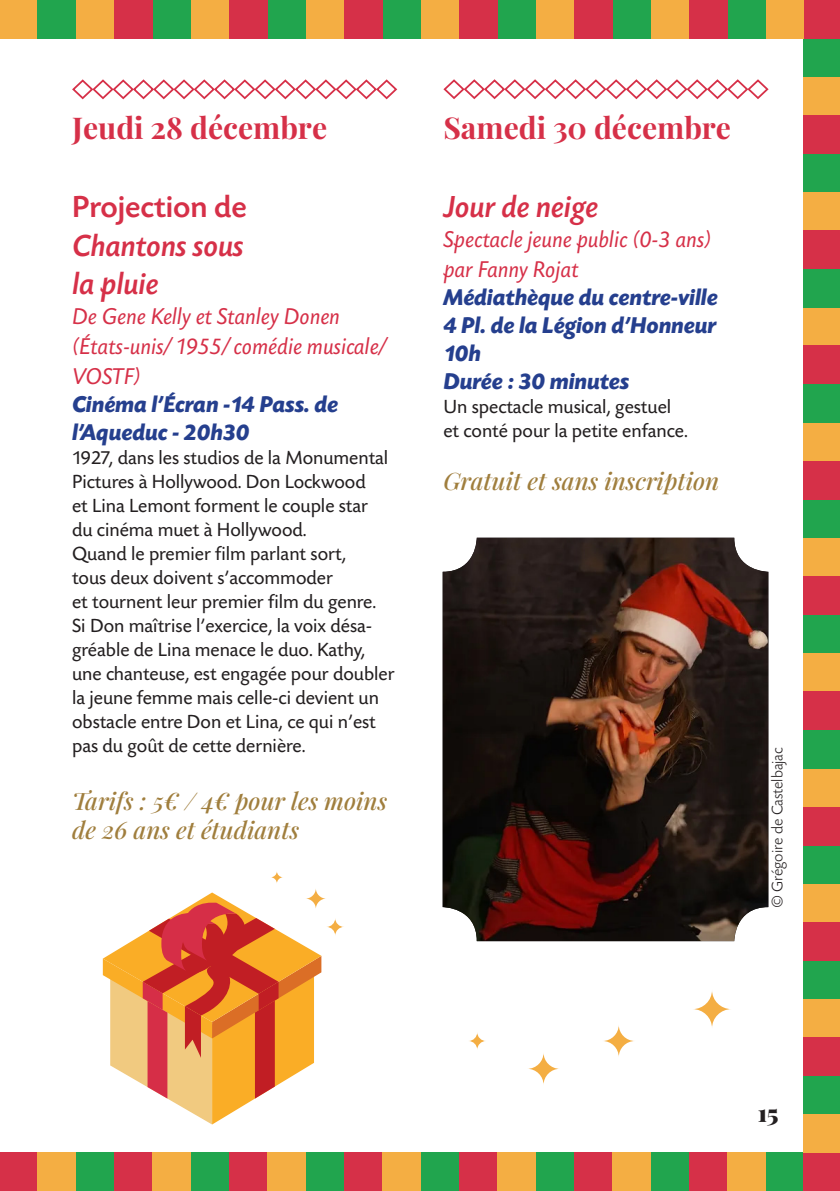
<style>
.page{position:relative;width:840px;height:1191px;background:#fff}
.page>*{position:absolute;margin:0;border:0;box-sizing:border-box;transform-origin:0 0}
.TItre{font:italic 500 32px/38.4px "Today Sans HEF";color:#d63048;text-align:justify}
.Date_-_Rouge{font:30px "Playfair Display";color:#d63048}
.Sous-titre{font:italic 24px/30px "Today Sans HEF";color:#d63048}
.Date___Horaires{font:italic 700 24px/28px "Today Sans HEF";color:#253f8e}
.tarif{font:italic 24px/28.8px "Playfair Display";color:#a07e3d}
.TEXTE{font:24px "Playfair Display";color:#231f20}
.TEXTE-2{font:20px/24px "Today Sans HEF";color:#231f20}
.Crédit_photo{font:300 16px "Today Sans HEF";color:#231f20}
.s1{font-style:normal}
</style>
<div class="page">
<div style="left:0;top:1152px;width:38px;height:39px;background:#d63048"></div>
<div style="left:650px;top:1152px;width:38px;height:39px;background:#21a54e"></div>
<div style="left:803px;top:77px;width:36px;height:38px;background:#f4ae43"></div>
<div style="left:803px;top:38px;width:36px;height:39px;background:#21a54e"></div>
<div style="left:803px;top:0;width:36px;height:38px;background:#d63048"></div>
<div style="left:803px;top:192px;width:36px;height:38px;background:#f4ae43"></div>
<div style="left:803px;top:307px;width:36px;height:39px;background:#f4ae43"></div>
<div style="left:803px;top:269px;width:36px;height:38px;background:#21a54e"></div>
<div style="left:803px;top:230px;width:36px;height:39px;background:#d63048"></div>
<div style="left:803px;top:422px;width:36px;height:39px;background:#f4ae43"></div>
<div style="left:803px;top:538px;width:36px;height:38px;background:#f4ae43"></div>
<div style="left:803px;top:499px;width:36px;height:39px;background:#21a54e"></div>
<div style="left:803px;top:461px;width:36px;height:38px;background:#d63048"></div>
<div style="left:803px;top:653px;width:36px;height:38px;background:#f4ae43"></div>
<div style="left:803px;top:768px;width:36px;height:38px;background:#f4ae43"></div>
<div style="left:803px;top:730px;width:36px;height:38px;background:#21a54e"></div>
<div style="left:803px;top:691px;width:36px;height:39px;background:#d63048"></div>
<div style="left:803px;top:883px;width:36px;height:39px;background:#f4ae43"></div>
<div style="left:803px;top:999px;width:36px;height:38px;background:#f4ae43"></div>
<div style="left:803px;top:960px;width:36px;height:39px;background:#21a54e"></div>
<div style="left:803px;top:922px;width:36px;height:38px;background:#d63048"></div>
<div style="left:765px;top:1152px;width:38px;height:39px;background:#21a54e"></div>
<div style="left:803px;top:1152px;width:36px;height:39px;background:#d63048"></div>
<div style="left:535px;top:1152px;width:38px;height:39px;background:#21a54e"></div>
<div style="left:573px;top:1152px;width:39px;height:39px;background:#d63048"></div>
<div style="left:306px;top:1152px;width:38px;height:39px;background:#21a54e"></div>
<div style="left:344px;top:1152px;width:38px;height:39px;background:#d63048"></div>
<div style="left:76px;top:1152px;width:38px;height:39px;background:#21a54e"></div>
<div style="left:114px;top:1152px;width:39px;height:39px;background:#d63048"></div>
<div style="left:191px;top:1152px;width:38px;height:39px;background:#21a54e"></div>
<div style="left:229px;top:1152px;width:38px;height:39px;background:#d63048"></div>
<div style="left:420px;top:1152px;width:39px;height:39px;background:#21a54e"></div>
<div style="left:459px;top:1152px;width:38px;height:39px;background:#d63048"></div>
<div style="left:688px;top:1152px;width:39px;height:39px;background:#d63048"></div>
<div style="left:803px;top:1075px;width:36px;height:39px;background:#21a54e"></div>
<div style="left:803px;top:1037px;width:36px;height:38px;background:#d63048"></div>
<div style="left:803px;top:845px;width:36px;height:38px;background:#21a54e"></div>
<div style="left:803px;top:806px;width:36px;height:39px;background:#d63048"></div>
<div style="left:803px;top:614px;width:36px;height:39px;background:#21a54e"></div>
<div style="left:803px;top:576px;width:36px;height:38px;background:#d63048"></div>
<div style="left:803px;top:384px;width:36px;height:38px;background:#21a54e"></div>
<div style="left:803px;top:346px;width:36px;height:38px;background:#d63048"></div>
<div style="left:803px;top:154px;width:36px;height:38px;background:#21a54e"></div>
<div style="left:803px;top:115px;width:36px;height:39px;background:#d63048"></div>
<div style="left:803px;top:1114px;width:36px;height:38px;background:#f4ae43"></div>
<div style="left:727px;top:1152px;width:38px;height:39px;background:#f4ae43"></div>
<div style="left:612px;top:1152px;width:38px;height:39px;background:#f4ae43"></div>
<div style="left:497px;top:1152px;width:38px;height:39px;background:#f4ae43"></div>
<div style="left:382px;top:1152px;width:38px;height:39px;background:#f4ae43"></div>
<div style="left:267px;top:1152px;width:39px;height:39px;background:#f4ae43"></div>
<div style="left:153px;top:1152px;width:38px;height:39px;background:#f4ae43"></div>
<div style="left:38px;top:1152px;width:38px;height:39px;background:#f4ae43"></div>
<div style="left:0;top:0;width:38px;height:38px;background:#f4ae43"></div>
<div style="left:76px;top:0;width:38px;height:38px;background:#f4ae43"></div>
<div style="left:191px;top:0;width:38px;height:38px;background:#f4ae43"></div>
<div style="left:153px;top:0;width:38px;height:38px;background:#21a54e"></div>
<div style="left:114px;top:0;width:39px;height:38px;background:#d63048"></div>
<div style="left:306px;top:0;width:38px;height:38px;background:#f4ae43"></div>
<div style="left:420px;top:0;width:39px;height:38px;background:#f4ae43"></div>
<div style="left:382px;top:0;width:38px;height:38px;background:#21a54e"></div>
<div style="left:344px;top:0;width:38px;height:38px;background:#d63048"></div>
<div style="left:535px;top:0;width:38px;height:38px;background:#f4ae43"></div>
<div style="left:650px;top:0;width:38px;height:38px;background:#f4ae43"></div>
<div style="left:612px;top:0;width:38px;height:38px;background:#21a54e"></div>
<div style="left:573px;top:0;width:39px;height:38px;background:#d63048"></div>
<div style="left:765px;top:0;width:38px;height:38px;background:#f4ae43"></div>
<div style="left:727px;top:0;width:38px;height:38px;background:#21a54e"></div>
<div style="left:688px;top:0;width:39px;height:38px;background:#d63048"></div>
<div style="left:497px;top:0;width:38px;height:38px;background:#21a54e"></div>
<div style="left:459px;top:0;width:38px;height:38px;background:#d63048"></div>
<div style="left:267px;top:0;width:39px;height:38px;background:#21a54e"></div>
<div style="left:229px;top:0;width:38px;height:38px;background:#d63048"></div>
<div style="left:38px;top:0;width:38px;height:38px;background:#21a54e"></div>
<svg style="left:72px;top:79px;width:326px;height:21px"></svg>
<svg style="left:443px;top:79px;width:326px;height:21px"></svg>
<svg style="left:305px;top:888px;width:21px;height:21px"></svg>
<svg style="left:326px;top:918px;width:18px;height:17px"></svg>
<svg style="left:468px;top:1032px;width:18px;height:17px"></svg>
<svg style="left:527px;top:1052px;width:32px;height:33px"></svg>
<svg style="left:602px;top:1024px;width:32px;height:33px"></svg>
<svg style="left:692px;top:990px;width:39px;height:38px"></svg>
<svg style="left:270px;top:871px;width:13px;height:12px"></svg>
<svg style="left:103px;top:892px;width:218px;height:232px"></svg>
<img style="left:442px;top:538px;width:325px;height:403px">
<p class="Date_-_Rouge" style="left:72px;top:104px;width:256px">Jeudi 28 décembre</p>
<p class="TItre" style="left:72px;top:189px;width:176px"><span class="s1">Projection de </span>Chantons sous la pluie</p>
<p class="Sous-titre" style="left:72px;top:302px;width:319px">De Gene Kelly et Stanley Donen (États-unis/1955/comédie musicale/<br>VOSTF)</p>
<p class="Date___Horaires" style="left:72px;top:391px;width:267px">Cinéma l’Écran -14 Pass. de l’Aqueduc - 20h30</p>
<p class="TEXTE-2" style="left:72px;top:447px;width:324px">1927, dans les studios de la Monumental Pictures à Hollywood. Don Lockwood<br>et Lina Lemont forment le couple star<br>du cinéma muet à Hollywood.<br>Quand le premier film parlant sort,<br>tous deux doivent s’accommoder<br>et tournent leur premier film du genre.<br>Si Don maîtrise l’exercice, la voix désa&shy;gréable de Lina menace le duo. Kathy, une chanteuse, est engagée pour doubler la jeune femme mais celle-ci devient un obstacle entre Don et Lina, ce qui n’est pas du goût de cette dernière.</p>
<p class="tarif" style="left:72px;top:784px;width:316px">Tarifs : 5€ / 4€ pour les moins de 26 ans et étudiants</p>
<p class="Date_-_Rouge" style="left:443px;top:104px;width:289px">Samedi 30 décembre</p>
<p class="TItre" style="left:443px;top:189px;width:156px">Jour de neige</p>
<p class="Sous-titre" style="left:443px;top:226px;width:269px">Spectacle jeune public (0-3 ans) par Fanny Rojat</p>
<p class="Date___Horaires" style="left:443px;top:284px;width:276px">Médiathèque du centre-ville</p>
<p class="Date___Horaires" style="left:443px;top:312px;width:274px">4 Pl. de la Légion d’Honneur</p>
<p class="Date___Horaires" style="left:443px;top:340px;width:187px">10h<br>Durée : 30 minutes</p>
<p class="TEXTE-2" style="left:443px;top:396px;width:246px">Un spectacle musical, gestuel et conté pour la petite enfance.</p>
<p class="tarif" style="left:443px;top:465px;width:277px">Gratuit et sans inscription</p>
<p class="Crédit_photo" style="left:768px;top:907px;width:161px;rotate:-90deg">© Grégoire de Castelbajac</p>
<p class="TEXTE" style="left:757px;top:1094px;width:22px">15</p>
</div>
